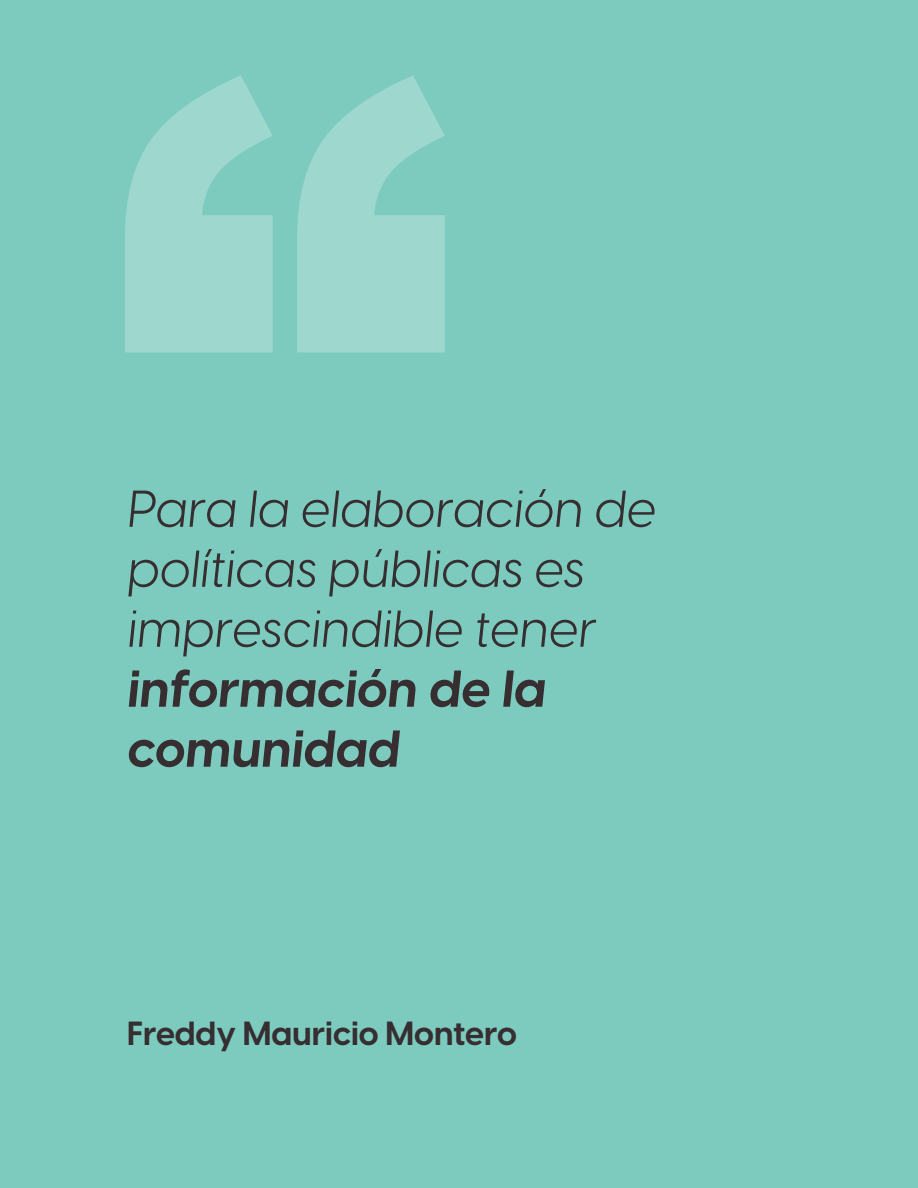
<style>
.page{position:relative;width:918px;height:1188px;background:#7dcbbf}
.page>*{position:absolute;margin:0;border:0;box-sizing:border-box;transform-origin:0 0}
.t1{font:italic 51px/60px "Visby CF";color:#362e30}
.t2{font:italic 700 51px/60px "Visby CF";color:#362e30}
.t3{font:700 33px "Visby CF";color:#362e30}
</style>
<div class="page">
<svg style="left:125px;top:75px;width:320px;height:277px;fill:#9dd7ce"></svg>
<p class="t1" style="left:128px;top:475px;width:530px">Para la elaboración de políticas públicas es imprescindible tener</p>
<p class="t2" style="left:128px;top:656px;width:420px">información de la comunidad</p>
<p class="t3" style="left:127px;top:1008px;width:391px">Freddy Mauricio Montero</p>
</div>
